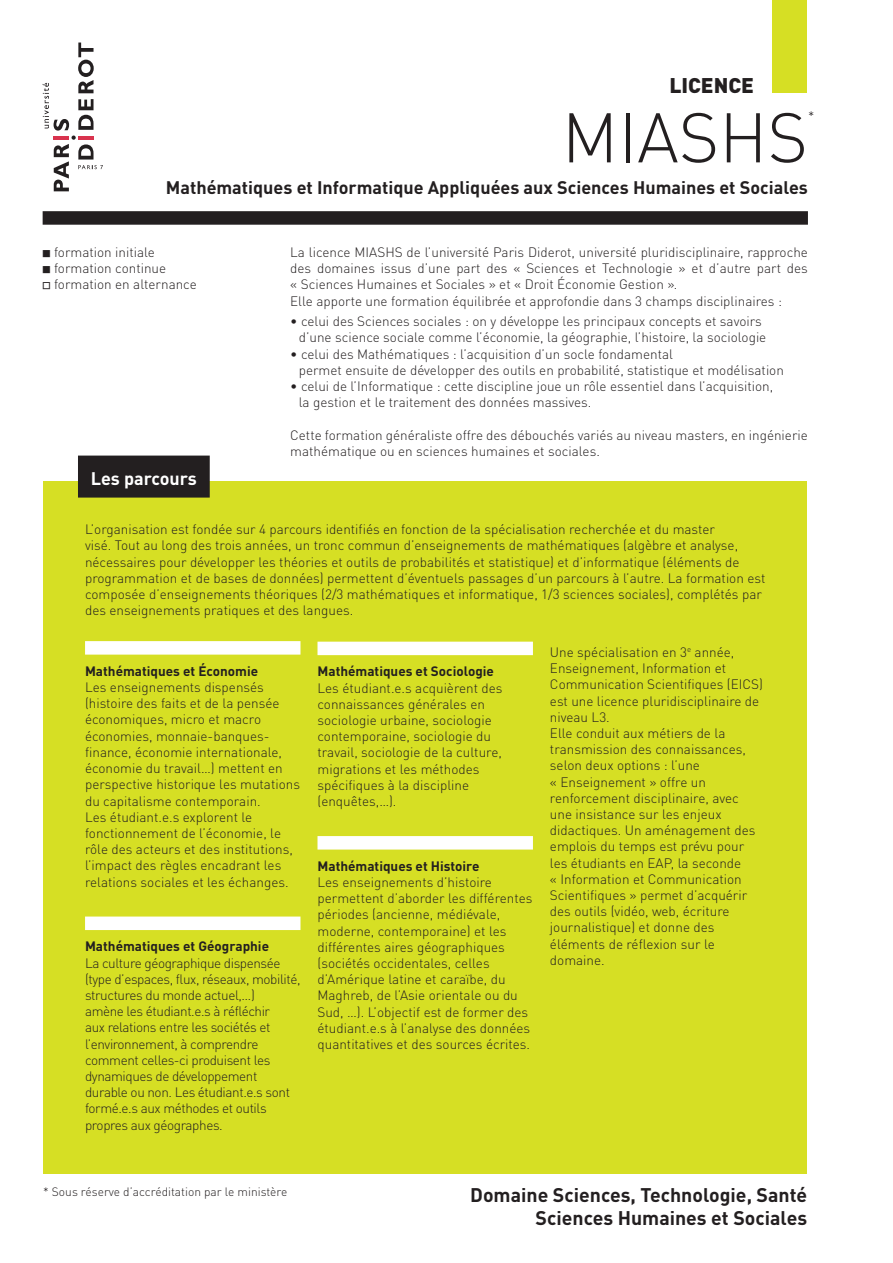
<style>
.page{position:relative;width:893px;height:1263px;background:#fff}
.page>*{position:absolute;margin:0;border:0;box-sizing:border-box;transform-origin:0 0}
.t1{font:300 69px "DIN Pro";color:#231f20}
.t2{font:900 21px "DIN Pro";color:#231f20}
.t3{font:700 19.5px "DIN Pro";color:#231f20}
.t4{font:700 18px "DIN Pro";color:#231f20}
.Style_de_paragraphe{font:700 18px "DIN Pro";color:#fff}
.Style_de_paragraphe-2{font:300 13.5px/16.2px "DIN Pro";color:#231f20}
.Style_de_paragraphe-3{font:300 13.5px/16.2px "DIN Pro";letter-spacing:-.03em;color:#231f20}
.Style_de_paragraphe-4{font:700 13.5px "DIN Pro";color:#231f20}
.t5{font:300 12px "DIN Pro";color:#231f20}
.s1{font-family:"STIX General";font-weight:400}
</style>
<div class="page">
<div style="left:43px;top:482px;width:764px;height:692px;background:#d6df24"></div>
<div style="left:85px;top:641px;width:215px;height:14px;background:#fff"></div>
<div style="left:85px;top:916px;width:215px;height:14px;background:#fff"></div>
<div style="left:317px;top:642px;width:216px;height:13px;background:#fff"></div>
<div style="left:317px;top:836px;width:216px;height:13px;background:#fff"></div>
<svg style="left:43px;top:43px;width:60px;height:148px"></svg>
<div style="left:772px;top:0;width:34px;height:93px;background:#d6df24"></div>
<div style="left:78px;top:456px;width:132px;height:42px;background:#231f20"></div>
<div style="left:43px;top:211px;width:765px;height:14px;background:#231f20"></div>
<p class="t2" style="left:669px;top:67px;width:86px">LICENCE</p>
<p class="t1" style="left:562px;top:84px;width:248px">MIASHS</p>
<p class="t4" style="left:166px;top:172px;width:644px">Mathématiques et Informatique Appliquées aux Sciences Humaines et Sociales</p>
<p class="Style_de_paragraphe-2" style="left:808px;top:107px;width:8px">*</p>
<p class="Style_de_paragraphe-2" style="left:43px;top:243px;width:114px"><span class="s1">◾</span> formation initiale</p>
<p class="Style_de_paragraphe-2" style="left:43px;top:259px;width:125px"><span class="s1">◾</span> formation continue</p>
<p class="Style_de_paragraphe-2" style="left:43px;top:275px;width:156px"><span class="s1">◽</span> formation en alternance</p>
<p class="Style_de_paragraphe-2" style="left:290px;top:243px;width:519px;text-align:justify">La licence MIASHS de l’université Paris Diderot, université pluridisciplinaire, rapproche des domaines issus d’une part des « Sciences et Technologie » et d’autre part des « Sciences Humaines et Sociales » et « Droit Économie Gestion ».</p>
<p class="Style_de_paragraphe-2" style="left:290px;top:291px;width:493px">Elle apporte une formation équilibrée et approfondie dans 3 champs disciplinaires :</p>
<p class="Style_de_paragraphe-2" style="left:290px;top:312px;width:473px">• celui des Sciences sociales : on y développe les principaux concepts et savoirs</p>
<p class="Style_de_paragraphe-2" style="left:299px;top:328px;width:469px">d’une science sociale comme l’économie, la géographie, l’histoire, la sociologie</p>
<p class="Style_de_paragraphe-2" style="left:290px;top:344px;width:384px">• celui des Mathématiques : l’acquisition d’un socle fondamental</p>
<p class="Style_de_paragraphe-2" style="left:299px;top:361px;width:487px">permet ensuite de développer des outils en probabilité, statistique et modélisation</p>
<p class="Style_de_paragraphe-2" style="left:290px;top:377px;width:484px">• celui de l’Informatique : cette discipline joue un rôle essentiel dans l’acquisition,</p>
<p class="Style_de_paragraphe-2" style="left:299px;top:393px;width:294px">la gestion et le traitement des données massives.</p>
<p class="Style_de_paragraphe-2" style="left:290px;top:425px;width:519px">Cette formation généraliste offre des débouchés variés au niveau masters, en ingénierie mathématique ou en sciences humaines et sociales.</p>
<p class="Style_de_paragraphe" style="left:91px;top:463px;width:108px">Les parcours</p>
<p class="Style_de_paragraphe-2" style="left:85px;top:520px;width:682px">L’organisation est fondée sur 4 parcours identifiés en fonction de la spécialisation recherchée et du master<br>visé. Tout au long des trois années, un tronc commun d’enseignements de mathématiques (algèbre et analyse, nécessaires pour développer les théories et outils de probabilités et statistique) et d’informatique (éléments de programmation et de bases de données) permettent d’éventuels passages d’un parcours à l’autre. La formation est composée d’enseignements théoriques (2/3 mathématiques et informatique, 1/3 sciences sociales), complétés par des enseignements pratiques et des langues.</p>
<p class="Style_de_paragraphe-4" style="left:85px;top:660px;width:175px">Mathématiques et Économie</p>
<p class="Style_de_paragraphe-2" style="left:85px;top:678px;width:216px">Les enseignements dispensés (histoire des faits et de la pensée économiques, micro et macro économies, monnaie-banques&shy;finance, économie internationale, économie du travail…) mettent en perspective historique les mutations du capitalisme contemporain.</p>
<p class="Style_de_paragraphe-2" style="left:85px;top:807px;width:209px">Les étudiant.e.s explorent le fonctionnement de l’économie, le rôle des acteurs et des institutions, l’impact des règles encadrant les relations sociales et les échanges.</p>
<p class="Style_de_paragraphe-4" style="left:85px;top:935px;width:186px">Mathématiques et Géographie</p>
<p class="Style_de_paragraphe-3" style="left:85px;top:953px;width:217px">La culture géographique dispensée (type d’espaces, flux, réseaux, mobilité, structures du monde actuel,…)<br>amène les étudiant.e.s à réfléchir<br>aux relations entre les sociétés et l’environnement, à comprendre comment celles-ci produisent les dynamiques de développement durable ou non. Les étudiant.e.s sont formé.e.s aux méthodes et outils propres aux géographes.</p>
<p class="Style_de_paragraphe-4" style="left:317px;top:660px;width:178px">Mathématiques et Sociologie</p>
<p class="Style_de_paragraphe-2" style="left:317px;top:678px;width:187px">Les étudiant.e.s acquièrent des connaissances générales en sociologie urbaine, sociologie contemporaine, sociologie du travail, sociologie de la culture, migrations et les méthodes spécifiques à la discipline (enquêtes,…).</p>
<p class="Style_de_paragraphe-4" style="left:317px;top:855px;width:163px">Mathématiques et Histoire</p>
<p class="Style_de_paragraphe-2" style="left:317px;top:873px;width:216px">Les enseignements d’histoire permettent d’aborder les différentes périodes (ancienne, médiévale, moderne, contemporaine) et les différentes aires géographiques (sociétés occidentales, celles d’Amérique latine et caraïbe, du Maghreb, de l’Asie orientale ou du Sud, …). L’objectif est de former des étudiant.e.s à l’analyse des données quantitatives et des sources écrites.</p>
<p class="Style_de_paragraphe-2" style="left:550px;top:643px;width:215px">Une spécialisation en 3<sup>e</sup> année,<br>Enseignement, Information et<br>Communication Scientifiques (EICS) est une licence pluridisciplinaire de niveau L3.</p>
<p class="Style_de_paragraphe-2" style="left:550px;top:724px;width:207px">Elle conduit aux métiers de la transmission des connaissances, selon deux options : l’une<br>« Enseignement » offre un renforcement disciplinaire, avec une insistance sur les enjeux didactiques. Un aménagement des emplois du temps est prévu pour les étudiants en EAP, la seconde<br>« Information et Communication<br>Scientifiques » permet d’acquérir des outils (vidéo, web, écriture journalistique) et donne des éléments de réflexion sur le domaine.</p>
<p class="t5" style="left:43px;top:1183px;width:246px">* Sous réserve d’accréditation par le ministère</p>
<p class="t3" style="left:470px;top:1179px;width:338px">Domaine Sciences, Technologie, Santé</p>
<p class="t3" style="left:536px;top:1201px;width:273px">Sciences Humaines et Sociales</p>
</div>
